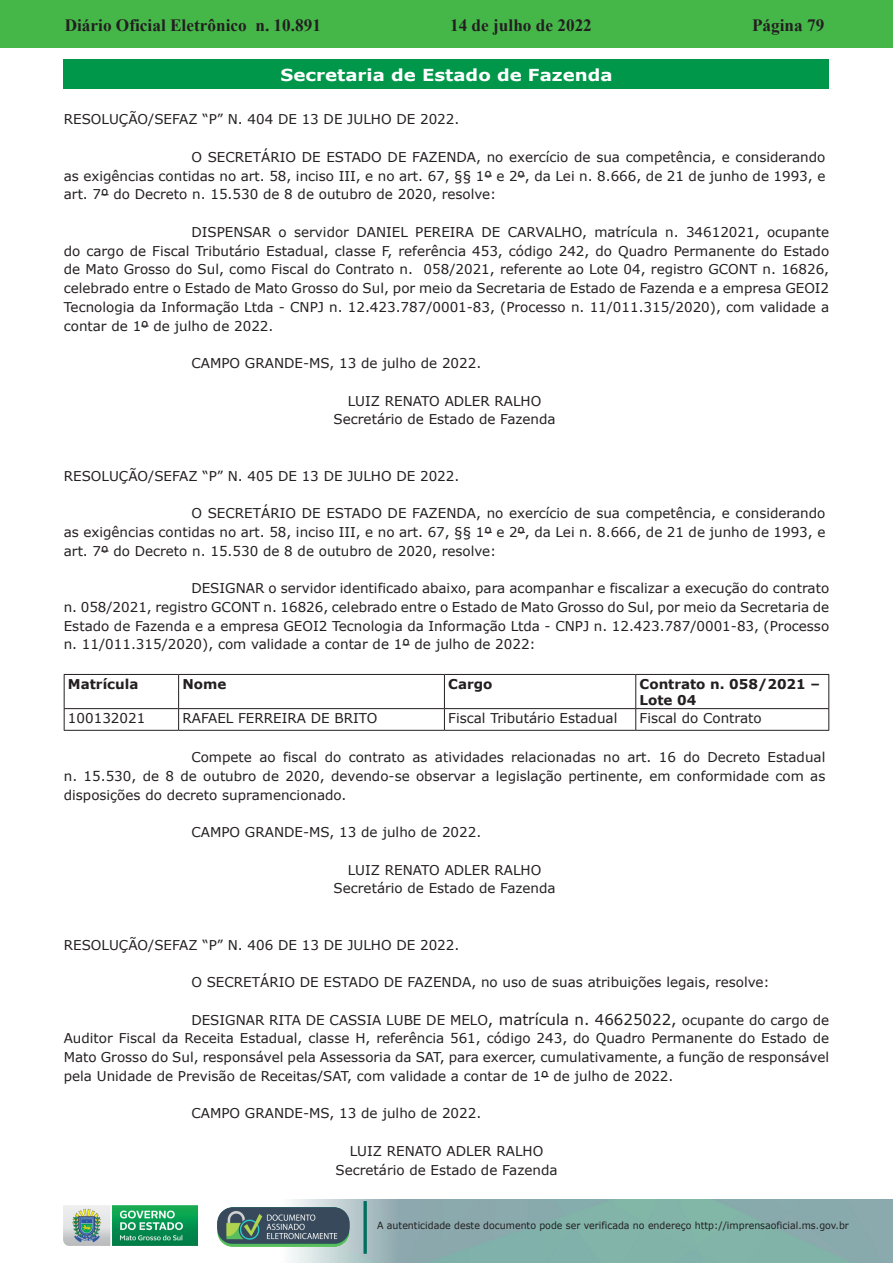
<style>
.page{position:relative;width:893px;height:1263px;background:#fff}
.page>*{position:absolute;margin:0;border:0;box-sizing:border-box;transform-origin:0 0}
.t1{font:700 17.25px "Times New Roman";color:#231f20}
.t2{font:700 16.5px "Verdana";color:#fff;scale:1.1 1}
.t3{font:13.5px/18.8px "Verdana";color:#231f20;text-align:justify}
.t4{font:700 13.5px/16.2px "Verdana";color:#231f20}
.t5{font:9.9px "Verdana";color:#231f20;scale:.95 1}
.s1{font-size:15px}
</style>
<div class="page">
<div style="left:0;top:0;width:893px;height:48px;background:#45b749"></div>
<img style="left:63px;top:1199px;width:830px;height:64px">
<img style="left:364px;top:1202px;width:2px;height:51px">
<img style="left:218px;top:1207px;width:132px;height:39px">
<img style="left:64px;top:1205px;width:134px;height:41px">
<div style="left:64px;top:60px;width:765px;height:29px;background:#00974a"></div>
<hr style="left:64px;top:674px;width:115px;height:1px;background:#231f20">
<hr style="left:64px;top:675px;width:1px;height:33px;background:#231f20">
<hr style="left:179px;top:674px;width:265px;height:1px;background:#231f20">
<hr style="left:178px;top:675px;width:1px;height:33px;background:#231f20">
<hr style="left:444px;top:674px;width:192px;height:1px;background:#231f20">
<hr style="left:444px;top:675px;width:1px;height:33px;background:#231f20">
<hr style="left:636px;top:674px;width:193px;height:1px;background:#231f20">
<hr style="left:635px;top:675px;width:1px;height:33px;background:#231f20">
<hr style="left:828px;top:675px;width:1px;height:33px;background:#231f20">
<hr style="left:64px;top:708px;width:115px;height:1px;background:#231f20">
<svg style="left:64px;top:709px;width:1px;height:21px"></svg>
<hr style="left:179px;top:708px;width:265px;height:1px;background:#231f20">
<svg style="left:178px;top:709px;width:1px;height:21px"></svg>
<hr style="left:444px;top:708px;width:192px;height:1px;background:#231f20">
<svg style="left:444px;top:709px;width:1px;height:21px"></svg>
<hr style="left:636px;top:708px;width:193px;height:1px;background:#231f20">
<svg style="left:635px;top:709px;width:1px;height:21px"></svg>
<svg style="left:828px;top:709px;width:1px;height:21px"></svg>
<hr style="left:64px;top:730px;width:115px;height:1px;background:#231f20">
<hr style="left:179px;top:730px;width:265px;height:1px;background:#231f20">
<hr style="left:444px;top:730px;width:192px;height:1px;background:#231f20">
<hr style="left:636px;top:730px;width:193px;height:1px;background:#231f20">
<p class="t1" style="left:65px;top:13px;width:258px">Diário Oficial Eletrônico n. 10.891</p>
<p class="t1" style="left:450px;top:13px;width:143px">14 de julho de 2022</p>
<p class="t1" style="left:752px;top:13px;width:74px">Página 79</p>
<p class="t2" style="left:280px;top:63px;width:303px">Secretaria de Estado de Fazenda</p>
<p class="t3" style="left:64px;top:110px;width:397px">RESOLUÇÃO/SEFAZ “P” N. 404 DE 13 DE JULHO DE 2022.</p>
<p class="t3" style="left:64px;top:147px;width:763px;text-indent:128px">O SECRETÁRIO DE ESTADO DE FAZENDA, no exercício de sua competência, e considerando as exigências contidas no art. 58, inciso III, e no art. 67, §§ 1º e 2º, da Lei n. 8.666, de 21 de junho de 1993, e art. 7º do Decreto n. 15.530 de 8 de outubro de 2020, resolve:</p>
<p class="t3" style="left:64px;top:222px;width:767px;text-indent:128px">DISPENSAR o servidor DANIEL PEREIRA DE CARVALHO, matrícula n. 34612021, ocupante do cargo de Fiscal Tributário Estadual, classe F, referência 453, código 242, do Quadro Permanente do Estado de Mato Grosso do Sul, como Fiscal do Contrato n. 058/2021, referente ao Lote 04, registro GCONT n. 16826, celebrado entre o Estado de Mato Grosso do Sul, por meio da Secretaria de Estado de Fazenda e a empresa GEOI2<br>Tecnologia da Informação Ltda - CNPJ n. 12.423.787/0001-83, (Processo n. 11/011.315/2020), com validade a contar de 1º de julho de 2022.</p>
<p class="t3" style="left:191px;top:354px;width:291px">CAMPO GRANDE-MS, 13 de julho de 2022.</p>
<p class="t3" style="left:334px;top:391px;width:224px;text-align:center">LUIZ RENATO ADLER RALHO<br>Secretário de Estado de Fazenda</p>
<p class="t3" style="left:64px;top:466px;width:397px">RESOLUÇÃO/SEFAZ “P” N. 405 DE 13 DE JULHO DE 2022.</p>
<p class="t3" style="left:64px;top:504px;width:763px;text-indent:128px">O SECRETÁRIO DE ESTADO DE FAZENDA, no exercício de sua competência, e considerando as exigências contidas no art. 58, inciso III, e no art. 67, §§ 1º e 2º, da Lei n. 8.666, de 21 de junho de 1993, e art. 7º do Decreto n. 15.530 de 8 de outubro de 2020, resolve:</p>
<p class="t3" style="left:64px;top:579px;width:767px;text-indent:128px">DESIGNAR o servidor identificado abaixo, para acompanhar e fiscalizar a execução do contrato n. 058/2021, registro GCONT n. 16826, celebrado entre o Estado de Mato Grosso do Sul, por meio da Secretaria de Estado de Fazenda e a empresa GEOI2 Tecnologia da Informação Ltda - CNPJ n. 12.423.787/0001-83, (Processo n. 11/011.315/2020), com validade a contar de 1º de julho de 2022:</p>
<p class="t4" style="left:68px;top:675px;width:72px">Matrícula</p>
<p class="t4" style="left:182px;top:675px;width:45px">Nome</p>
<p class="t4" style="left:448px;top:675px;width:46px">Cargo</p>
<p class="t4" style="left:640px;top:675px;width:182px">Contrato n. 058/2021 –<br>Lote 04</p>
<p class="t3" style="left:68px;top:708px;width:79px">100132021</p>
<p class="t3" style="left:182px;top:708px;width:197px">RAFAEL FERREIRA DE BRITO</p>
<p class="t3" style="left:448px;top:708px;width:171px">Fiscal Tributário Estadual</p>
<p class="t3" style="left:640px;top:708px;width:124px">Fiscal do Contrato</p>
<p class="t3" style="left:64px;top:748px;width:763px;text-indent:128px">Compete ao fiscal do contrato as atividades relacionadas no art. 16 do Decreto Estadual n. 15.530, de 8 de outubro de 2020, devendo-se observar a legislação pertinente, em conformidade com as disposições do decreto supramencionado.</p>
<p class="t3" style="left:191px;top:823px;width:291px">CAMPO GRANDE-MS, 13 de julho de 2022.</p>
<p class="t3" style="left:334px;top:860px;width:224px;text-align:center">LUIZ RENATO ADLER RALHO<br>Secretário de Estado de Fazenda</p>
<p class="t3" style="left:64px;top:935px;width:397px">RESOLUÇÃO/SEFAZ “P” N. 406 DE 13 DE JULHO DE 2022.</p>
<p class="t3" style="left:191px;top:973px;width:580px">O SECRETÁRIO DE ESTADO DE FAZENDA, no uso de suas atribuições legais, resolve:</p>
<p class="t3" style="left:64px;top:1010px;width:767px;text-indent:128px">DESIGNAR RITA DE CASSIA LUBE DE MELO<span class="s1">, matrícula n. 46625022,</span> ocupante do cargo de Auditor Fiscal da Receita Estadual, classe H, referência 561, código 243, do Quadro Permanente do Estado de Mato Grosso do Sul, responsável pela Assessoria da SAT, para exercer, cumulativamente, a função de responsável pela Unidade de Previsão de Receitas/SAT, com validade a contar de 1º de julho de 2022.</p>
<p class="t3" style="left:191px;top:1104px;width:291px">CAMPO GRANDE-MS, 13 de julho de 2022.</p>
<p class="t3" style="left:335px;top:1141px;width:224px;text-align:center">LUIZ RENATO ADLER RALHO<br>Secretário de Estado de Fazenda</p>
<p class="t5" style="left:377px;top:1219px;width:498px">A autenticidade deste documento pode ser verificada no endereço http://imprensaoficial.ms.gov.br</p>
</div>
